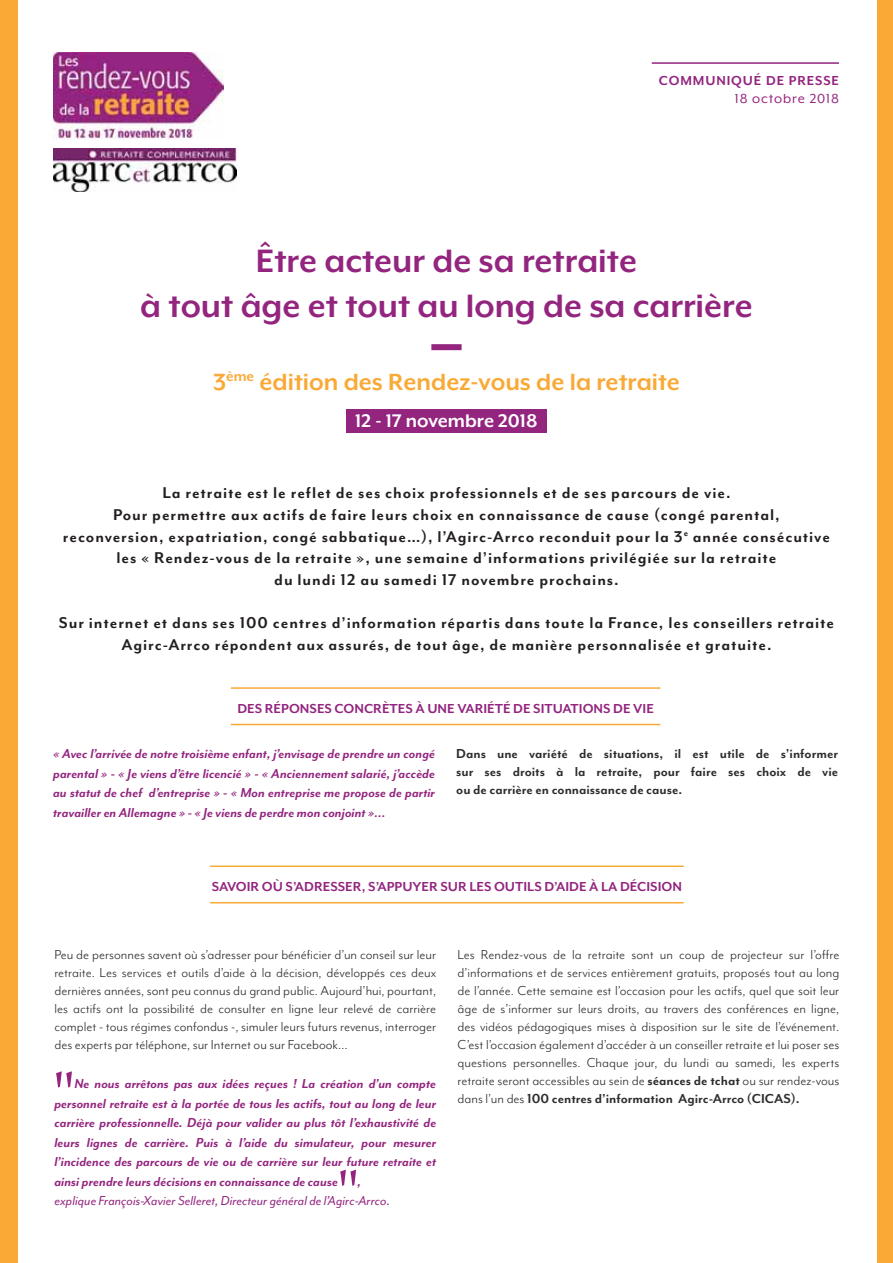
<style>
.page{position:relative;width:893px;height:1263px;background:#fff}
.page>*{position:absolute;margin:0;border:0;box-sizing:border-box;transform-origin:0 0}
.t1{font:68.4px "Minion Pro";color:#93257f}
.t2{font:700 37.2px/44.7px "Mr Eaves XL Mod OT";color:#93257f;text-align:center}
.t3{font:700 27px "Mr Eaves XL Mod OT";color:#f9a935}
.t4{font:700 21px "Mr Eaves XL Mod OT";color:#fff}
.t5{font:700 18px/21.6px "Mr Eaves Mod OT";letter-spacing:.05em;color:#231f20;text-align:center}
.t6{font:15px/18px "Mr Eaves Mod OT";color:#2d2c2c;text-align:justify}
.t7{font:italic 700 15px/19.5px "Mr Eaves Mod OT";color:#93257f;text-align:justify}
.t8{font:700 15px/18px "Mr Eaves Mod OT";color:#2d2c2c;text-align:justify}
.t9{font:700 15px "Mr Eaves Mod OT";color:#93257f}
.t10{font:italic 15px "Mr Eaves Mod OT";color:#93257f}
.t11{font:700 15px "Mr Eaves XL Mod OT";letter-spacing:.06em;color:#93257f}
.t12{font:15px "Mr Eaves XL Mod OT";letter-spacing:.06em;color:#93257f}
.s1{font-weight:700}
</style>
<div class="page">
<div style="left:346px;top:410px;width:201px;height:23px;background:#93257f"></div>
<div style="left:431px;top:344px;width:31px;height:6px;background:#93257f"></div>
<hr style="left:231px;top:724px;width:429px;height:1px;background:#f9a935">
<hr style="left:210px;top:902px;width:474px;height:1px;background:#f9a935">
<hr style="left:231px;top:687px;width:429px;height:2px;background:#f9a935">
<hr style="left:210px;top:865px;width:474px;height:2px;background:#f9a935">
<hr style="left:652px;top:62px;width:187px;height:2px;background:#93257f">
<img style="left:54px;top:53px;width:169px;height:86px">
<img style="left:53px;top:149px;width:184px;height:43px">
<div style="left:0;top:0;width:17px;height:1263px;background:#f9a935"></div>
<div style="left:878px;top:0;width:15px;height:1263px;background:#f9a935"></div>
<p class="t11" style="left:659px;top:74px;width:182px">COMMUNIQUÉ DE PRESSE</p>
<p class="t12" style="left:735px;top:91px;width:106px">18 octobre 2018</p>
<h2 class="t2" style="left:140px;top:241px;width:614px">Être acteur de sa retraite<br>à tout âge et tout au long de sa carrière</h2>
<h3 class="t3" style="left:213px;top:370px;width:468px">3<sup>ème</sup> édition des Rendez-vous de la retraite</h3>
<h3 class="t4" style="left:355px;top:412px;width:184px">12 - 17 novembre 2018</h3>
<p class="t5" style="left:63px;top:483px;width:768px">La retraite est le reflet de ses choix professionnels et de ses parcours de vie.<br>Pour permettre aux actifs de faire leurs choix en connaissance de cause (congé parental, reconversion, expatriation, congé sabbatique…), l’Agirc-Arrco reconduit pour la 3<sup>e</sup> année consécutive les « Rendez-vous de la retraite », une semaine d’informations privilégiée sur la retraite<br>du lundi 12 au samedi 17 novembre prochains.</p>
<p class="t5" style="left:59px;top:613px;width:777px">Sur internet et dans ses 100 centres d’information répartis dans toute la France, les conseillers retraite<br>Agirc-Arrco répondent aux assurés, de tout âge, de manière personnalisée et gratuite.</p>
<p class="t9" style="left:237px;top:702px;width:418px">DES RÉPONSES CONCRÈTES À UNE VARIÉTÉ DE SITUATIONS DE VIE</p>
<p class="t7" style="left:53px;top:745px;width:383px">« Avec l’arrivée de notre troisième enfant, j’envisage de prendre un congé parental » - « Je viens d’être licencié » - « Anciennement salarié, j’accède au statut de chef d’entreprise » - « Mon entreprise me propose de partir travailler en Allemagne » - « Je viens de perdre mon conjoint »…</p>
<p class="t8" style="left:456px;top:746px;width:383px">Dans une variété de situations, il est utile de s’informer sur ses droits à la retraite, pour faire ses choix de vie ou de carrière en connaissance de cause.</p>
<p class="t9" style="left:212px;top:880px;width:472px">SAVOIR OÙ S’ADRESSER, S’APPUYER SUR LES OUTILS D’AIDE À LA DÉCISION</p>
<p class="t6" style="left:54px;top:945px;width:383px">Peu de personnes savent où s’adresser pour bénéficier d’un conseil sur leur retraite. Les services et outils d’aide à la décision, développés ces deux dernières années, sont peu connus du grand public. Aujourd’hui, pourtant, les actifs ont la possibilité de consulter en ligne leur relevé de carrière complet - tous régimes confondus -, simuler leurs futurs revenus, interroger des experts par téléphone, sur Internet ou sur Facebook…</p>
<p class="t7" style="left:54px;top:1075px;width:383px;text-indent:20px">Ne nous arrêtons pas aux idées reçues ! La création d’un compte personnel retraite est à la portée de tous les actifs, tout au long de leur carrière professionnelle. Déjà pour valider au plus tôt l’exhaustivité de leurs lignes de carrière. Puis à l’aide du simulateur, pour mesurer l’incidence des parcours de vie ou de carrière sur leur future retraite et ainsi prendre leurs décisions en connaissance de cause</p>
<h1 class="t1" style="left:53px;top:1056px;width:23px">"</h1>
<h1 class="t1" style="left:337px;top:1155px;width:23px">"</h1>
<p class="t7" style="left:357px;top:1172px;width:5px">,</p>
<p class="t10" style="left:54px;top:1194px;width:337px">explique François-Xavier Selleret, Directeur général de l’Agirc-Arrco.</p>
<p class="t6" style="left:457px;top:945px;width:383px">Les Rendez-vous de la retraite sont un coup de projecteur sur l’offre d’informations et de services entièrement gratuits, proposés tout au long de l’année. Cette semaine est l’occasion pour les actifs, quel que soit leur âge de s’informer sur leurs droits, au travers des conférences en ligne, des vidéos pédagogiques mises à disposition sur le site de l’événement.<br>C’est l’occasion également d’accéder à un conseiller retraite et lui poser ses questions personnelles. Chaque jour, du lundi au samedi, les experts retraite seront accessibles au sein de <span class="s1">séances de tchat</span> ou sur rendez-vous dans l’un des <span class="s1">100 centres d’information Agirc-Arrco (CICAS).</span></p>
</div>
